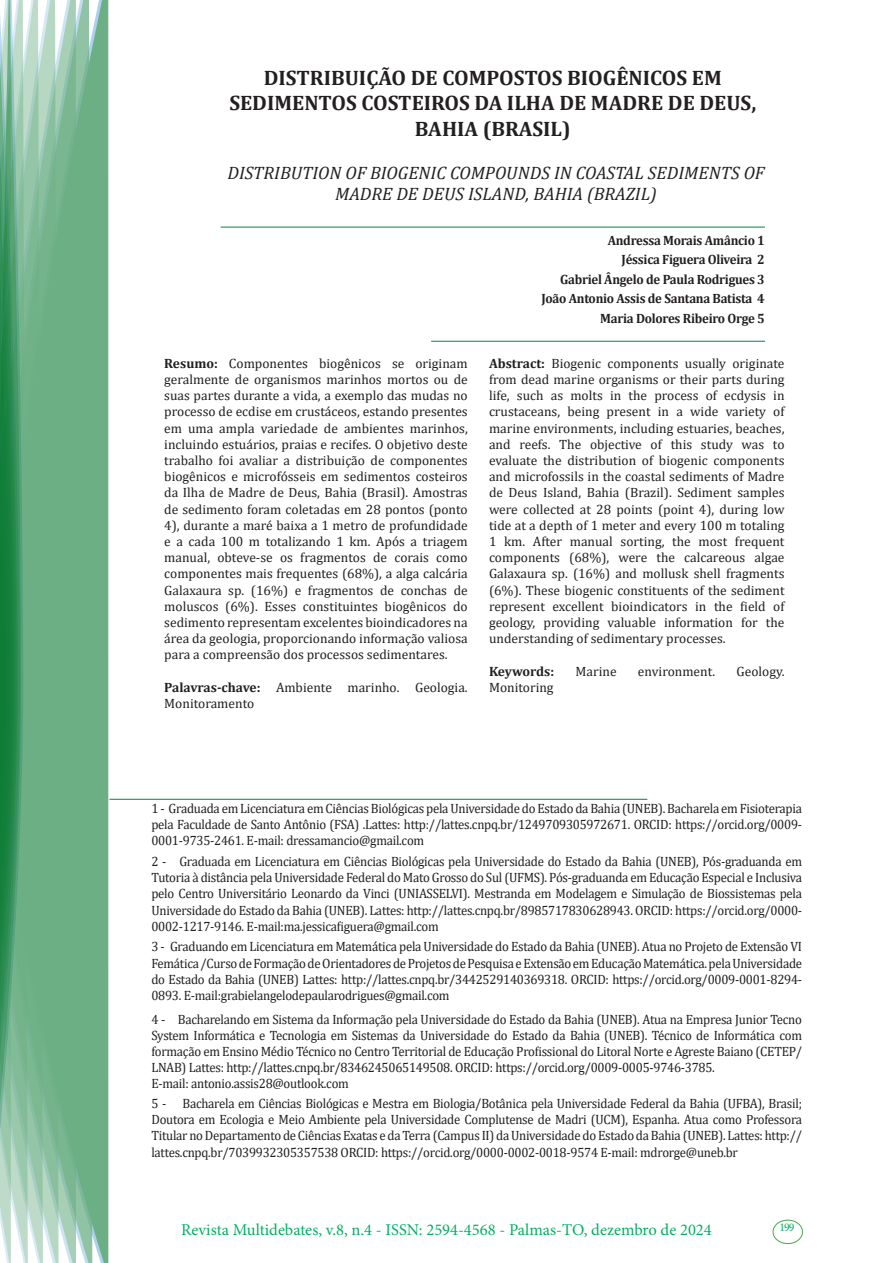
<style>
.page{position:relative;width:893px;height:1263px;background:#fff}
.page>*{position:absolute;margin:0;border:0;box-sizing:border-box;transform-origin:0 0}
.t1{font:700 21px/25.2px "Cambria";color:#231f20;text-align:center}
.t2{font:italic 18px/21.6px "Cambria";color:#231f20;text-align:center}
.t3{font:16.5px "Minion Pro";color:#00b064}
.Currículo{font:13.5px/16.2px "Cambria";letter-spacing:-.02em;color:#231f20;text-align:justify;scale:.95 1}
.Currículo-2{font:13.5px/16.2px "Cambria";letter-spacing:-.02em;color:#231f20;text-align:justify}
.Autores{font:700 13.5px "Cambria";letter-spacing:-.02em;color:#231f20;scale:.95 1}
.Currículo-3{font:13.5px/16.2px "Cambria";color:#231f20}
.Autores-2{font:700 13.5px "Cambria";letter-spacing:-.02em;color:#231f20}
.t4{font:11.7px "Minion Pro";color:#00b064}
.s1{font-weight:700}
</style>
<div class="page">
<svg style="left:95px;top:0;width:16px;height:1263px;background:#85bd9a"></svg>
<svg style="left:79px;top:0;width:16px;height:1263px;background:#71b289"></svg>
<svg style="left:62px;top:0;width:17px;height:1263px;background:#75b48c"></svg>
<svg style="left:45px;top:0;width:17px;height:1263px;background:#7cb792"></svg>
<svg style="left:30px;top:0;width:15px;height:1263px;background:#80ba96"></svg>
<svg style="left:0;top:0;width:30px;height:1263px;background:#61a97f"></svg>
<div style="left:772px;top:1219px;width:31px;height:25px;border:1px solid #40ae49;border-radius:50%"></div>
<hr style="left:221px;top:227px;width:544px;height:1px;background:#008540">
<hr style="left:431px;top:341px;width:334px;height:1px;background:#008540">
<hr style="left:109px;top:799px;width:538px;height:1px;background:#008540">
<p class="t1" style="left:229px;top:65px;width:528px">DISTRIBUIÇÃO DE COMPOSTOS BIOGÊNICOS EM<br>SEDIMENTOS COSTEIROS DA ILHA DE MADRE DE DEUS,<br>BAHIA (BRASIL)</p>
<p class="t2" style="left:228px;top:161px;width:538px">DISTRIBUTION OF BIOGENIC COMPOUNDS IN COASTAL SEDIMENTS OF<br>MADRE DE DEUS ISLAND, BAHIA (BRAZIL)</p>
<p class="Currículo-2" style="left:164px;top:355px;width:305px"><span class="s1">Resumo:</span> Componentes biogênicos se originam geralmente de organismos marinhos mortos ou de suas partes durante a vida, a exemplo das mudas no processo de ecdise em crustáceos, estando presentes em uma ampla variedade de ambientes marinhos, incluindo estuários, praias e recifes. O objetivo deste trabalho foi avaliar a distribuição de componentes biogênicos e microfósseis em sedimentos costeiros da Ilha de Madre de Deus, Bahia (Brasil). Amostras de sedimento foram coletadas em 28 pontos (ponto 4), durante a maré baixa a 1 metro de profundidade e a cada 100 m totalizando 1 km. Após a triagem manual, obteve-se os fragmentos de corais como componentes mais frequentes (68%), a alga calcária Galaxaura sp. (16%) e fragmentos de conchas de moluscos (6%). Esses constituintes biogênicos do sedimento representam excelentes bioindicadores na área da geologia, proporcionando informação valiosa para a compreensão dos processos sedimentares.</p>
<p class="Currículo-3" style="left:164px;top:679px;width:305px"><span class="s1">Palavras-chave:</span> Ambiente marinho. Geologia.<br>Monitoramento</p>
<p class="Autores" style="left:608px;top:231px;width:167px">Andressa Morais Amâncio 1</p>
<p class="Autores" style="left:622px;top:250px;width:152px">Jéssica Figuera Oliveira 2</p>
<p class="Autores" style="left:560px;top:270px;width:217px">Gabriel Ângelo de Paula Rodrigues 3</p>
<p class="Autores" style="left:541px;top:289px;width:237px">João Antonio Assis de Santana Batista 4</p>
<p class="Autores" style="left:600px;top:309px;width:175px">Maria Dolores Ribeiro Orge 5</p>
<p class="Currículo-2" style="left:489px;top:355px;width:297px"><span class="s1">Abstract:</span> Biogenic components usually originate from dead marine organisms or their parts during life, such as molts in the process of ecdysis in crustaceans, being present in a wide variety of marine environments, including estuaries, beaches, and reefs. The objective of this study was to evaluate the distribution of biogenic components and microfossils in the coastal sediments of Madre de Deus Island, Bahia (Brazil). Sediment samples were collected at 28 points (point 4), during low tide at a depth of 1 meter and every 100 m totaling 1 km. After manual sorting, the most frequent components (68%), were the calcareous algae Galaxaura sp. (16%) and mollusk shell fragments (6%). These biogenic constituents of the sediment represent excellent bioindicators in the field of geology, providing valuable information for the understanding of sedimentary processes.</p>
<p class="Autores-2" style="left:489px;top:661px;width:67px">Keywords:</p>
<p class="Currículo-2" style="left:576px;top:663px;width:43px">Marine</p>
<p class="Currículo-3" style="left:638px;top:663px;width:79px">environment.</p>
<p class="Currículo-3" style="left:737px;top:663px;width:49px">Geology.</p>
<p class="Currículo-3" style="left:489px;top:679px;width:66px">Monitoring</p>
<p class="Currículo" style="left:151px;top:800px;width:686px">1 - Graduada em Licenciatura em Ciências Biológicas pela Universidade do Estado da Bahia (UNEB). Bacharela em Fisioterapia pela Faculdade de Santo Antônio (FSA) .Lattes: http://lattes.cnpq.br/1249709305972671. ORCID: https://orcid.org/0009- 0001-9735-2461. E-mail: dressamancio@gmail.com</p>
<p class="Currículo" style="left:151px;top:853px;width:686px">2 - Graduada em Licenciatura em Ciências Biológicas pela Universidade do Estado da Bahia (UNEB), Pós-graduanda em Tutoria à distância pela Universidade Federal do Mato Grosso do Sul (UFMS). Pós-graduanda em Educação Especial e Inclusiva pelo Centro Universitário Leonardo da Vinci (UNIASSELVI). Mestranda em Modelagem e Simulação de Biossistemas pela Universidade do Estado da Bahia (UNEB). Lattes: http://lattes.cnpq.br/8985717830628943. ORCID: https://orcid.org/0000- 0002-1217-9146. E-mail:ma.jessicafiguera@gmail.com</p>
<p class="Currículo" style="left:151px;top:938px;width:686px">3 - Graduando em Licenciatura em Matemática pela Universidade do Estado da Bahia (UNEB). Atua no Projeto de Extensão VI Femática /Curso de Formação de Orientadores de Projetos de Pesquisa e Extensão em Educação Matemática. pela Universidade do Estado da Bahia (UNEB) Lattes: http://lattes.cnpq.br/3442529140369318. ORCID: https://orcid.org/0009-0001-8294- 0893. E-mail:grabielangelodepaularodrigues@gmail.com</p>
<p class="Currículo" style="left:151px;top:1011px;width:686px">4 - Bacharelando em Sistema da Informação pela Universidade do Estado da Bahia (UNEB). Atua na Empresa Junior Tecno System Informática e Tecnologia em Sistemas da Universidade do Estado da Bahia (UNEB). Técnico de Informática com formação em Ensino Médio Técnico no Centro Territorial de Educação Profissional do Litoral Norte e Agreste Baiano (CETEP/ LNAB) Lattes: http://lattes.cnpq.br/8346245065149508. ORCID: https://orcid.org/0009-0005-9746-3785.</p>
<p class="Currículo" style="left:151px;top:1076px;width:209px">E-mail: antonio.assis28@outlook.com</p>
<p class="Currículo" style="left:151px;top:1095px;width:686px">5 - Bacharela em Ciências Biológicas e Mestra em Biologia/Botânica pela Universidade Federal da Bahia (UFBA), Brasil; Doutora em Ecologia e Meio Ambiente pela Universidade Complutense de Madri (UCM), Espanha. Atua como Professora Titular no Departamento de Ciências Exatas e da Terra (Campus II) da Universidade do Estado da Bahia (UNEB). Lattes: http:// lattes.cnpq.br/7039932305357538 ORCID: https://orcid.org/0000-0002-0018-9574 E-mail: mdrorge@uneb.br</p>
<p class="t3" style="left:181px;top:1218px;width:532px">Revista Multidebates, v.8, n.4 - ISSN: 2594-4568 - Palmas-TO, dezembro de 2024</p>
<p class="t4" style="left:779px;top:1219px;width:16px">199</p>
</div>
